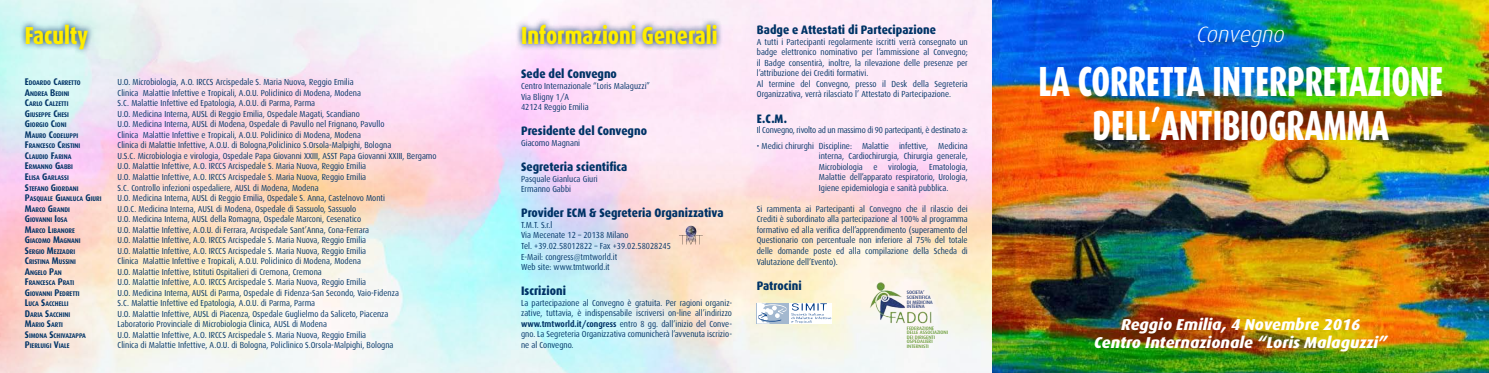
<style>
.page{position:relative;width:1489px;height:373px;background:#fff}
.page>*{position:absolute;margin:0;border:0;box-sizing:border-box;transform-origin:0 0}
.t1{font:800 42px/44.4px "Dax";color:#fff;text-align:center;scale:.7 1}
.t2{font:800 24.5px "Dax";color:#ffed00;scale:.8 1}
.t3{font:italic 300 22.14px "Dax";color:#fff}
.t4{font:italic 800 15.75px/18.9px "Dax";color:#fff;text-align:center}
.t5{font:800 12.25px "Dax";color:#036;scale:.9 1}
.t6{font:8.75px/10.5px "Dax";color:#036;scale:.9 1}
.t7{font:8.75px "Dax";letter-spacing:-.02em;color:#036;scale:.9 1}
.t8{font:700 6.74px "Dax";color:#036;scale:.9 1}
.t9{font:500 4.9px/4.5px "Dax";color:#679a35}
.t10{font:500 4.9px/4.5px "Dax";color:#273d76}
.s1{font-size:9.62px}
.s2{font-weight:700}
</style>
<div class="page">
<img style="left:992px;top:0;width:496px;height:372px">
<svg style="left:19px;top:18px;width:75px;height:37px;background:#a7cbd3"></svg>
<svg style="left:515px;top:17px;width:208px;height:34px;background:#bcbcd3"></svg>
<svg style="left:756px;top:302px;width:75px;height:21px"></svg>
<img style="left:684px;top:224px;width:13px;height:10px">
<svg style="left:679px;top:234px;width:23px;height:14px"></svg>
<img style="left:867px;top:280px;width:66px;height:44px">
<h2 class="t2" style="left:25px;top:21px;width:81px">Faculty</h2>
<h2 class="t2" style="left:521px;top:21px;width:247px">Informazioni Generali</h2>
<p class="t8" style="left:25px;top:79px;width:63px"><span class="s1">E</span>DOARDO <span class="s1">C</span>ARRETTO</p>
<p class="t6" style="left:118px;top:77px;width:264px">U.O. Microbiologia, A.O. IRCCS Arcispedale S. Maria Nuova, Reggio Emilia</p>
<p class="t8" style="left:25px;top:89px;width:51px"><span class="s1">A</span>NDREA <span class="s1">B</span>EDINI</p>
<p class="t6" style="left:118px;top:87px;width:272px">Clinica Malattie Infettive e Tropicali, A.O.U. Policlinico di Modena, Modena</p>
<p class="t8" style="left:25px;top:100px;width:50px"><span class="s1">C</span>ARLO <span class="s1">C</span>ALZETTI</p>
<p class="t6" style="left:118px;top:98px;width:221px">S.C. Malattie Infettive ed Epatologia, A.O.U. di Parma, Parma</p>
<p class="t8" style="left:25px;top:110px;width:51px"><span class="s1">G</span>IUSEPPE <span class="s1">C</span>HESI</p>
<p class="t6" style="left:118px;top:108px;width:270px">U.O. Medicina Interna, AUSL di Reggio Emilia, Ospedale Magati, Scandiano</p>
<p class="t8" style="left:25px;top:121px;width:48px"><span class="s1">G</span>IORGIO <span class="s1">C</span>IONI</p>
<p class="t6" style="left:118px;top:119px;width:298px">U.O. Medicina Interna, AUSL di Modena, Ospedale di Pavullo nel Frignano, Pavullo</p>
<p class="t8" style="left:25px;top:131px;width:61px"><span class="s1">M</span>AURO <span class="s1">C</span>ODELUPPI</p>
<p class="t6" style="left:118px;top:129px;width:272px">Clinica Malattie Infettive e Tropicali, A.O.U. Policlinico di Modena, Modena</p>
<p class="t8" style="left:25px;top:142px;width:63px"><span class="s1">F</span>RANCESCO <span class="s1">C</span>RISTINI</p>
<p class="t6" style="left:118px;top:140px;width:305px">Clinica di Malattie Infettive, A.O.U. di Bologna,Policlinico S.Orsola-Malpighi, Bologna</p>
<p class="t8" style="left:25px;top:152px;width:53px"><span class="s1">C</span>LAUDIO <span class="s1">F</span>ARINA</p>
<p class="t6" style="left:118px;top:150px;width:356px">U.S.C. Microbiologia e virologia, Ospedale Papa Giovanni XXIII, ASST Papa Giovanni XXIII, Bergamo</p>
<p class="t8" style="left:25px;top:163px;width:55px"><span class="s1">E</span>RMANNO <span class="s1">G</span>ABBI</p>
<p class="t6" style="left:118px;top:161px;width:278px">U.O. Malattie Infettive, A.O. IRCCS Arcispedale S. Maria Nuova, Reggio Emilia</p>
<p class="t8" style="left:25px;top:173px;width:50px"><span class="s1">E</span>LISA <span class="s1">G</span>ARLASSI</p>
<p class="t6" style="left:118px;top:171px;width:278px">U.O. Malattie Infettive, A.O. IRCCS Arcispedale S. Maria Nuova, Reggio Emilia</p>
<p class="t8" style="left:25px;top:184px;width:61px"><span class="s1">S</span>TEFANO <span class="s1">G</span>IORDANI</p>
<p class="t6" style="left:118px;top:182px;width:225px">S.C. Controllo infezioni ospedaliere, AUSL di Modena, Modena</p>
<p class="t8" style="left:25px;top:194px;width:87px"><span class="s1">P</span>ASQUALE <span class="s1">G</span>IANLUCA <span class="s1">G</span>IURI</p>
<p class="t6" style="left:118px;top:192px;width:298px">U.O. Medicina Interna, AUSL di Reggio Emilia, Ospedale S. Anna, Castelnovo Monti</p>
<p class="t8" style="left:25px;top:205px;width:52px"><span class="s1">M</span>ARCO <span class="s1">G</span>RANDI</p>
<p class="t6" style="left:118px;top:203px;width:267px">U.O.C. Medicina Interna, AUSL di Modena, Ospedale di Sassuolo, Sassuolo</p>
<p class="t8" style="left:25px;top:215px;width:49px"><span class="s1">G</span>IOVANNI <span class="s1">I</span>OSA</p>
<p class="t6" style="left:118px;top:213px;width:272px">U.O. Medicina Interna, AUSL della Romagna, Ospedale Marconi, Cesenatico</p>
<p class="t8" style="left:25px;top:226px;width:57px"><span class="s1">M</span>ARCO <span class="s1">L</span>IBANORE</p>
<p class="t6" style="left:118px;top:224px;width:281px">U.O. Malattie Infettive, A.O.U. di Ferrara, Arcispedale Sant’Anna, Cona-Ferrara</p>
<p class="t8" style="left:25px;top:236px;width:64px"><span class="s1">G</span>IACOMO <span class="s1">M</span>AGNANI</p>
<p class="t6" style="left:118px;top:234px;width:278px">U.O. Malattie Infettive, A.O. IRCCS Arcispedale S. Maria Nuova, Reggio Emilia</p>
<p class="t8" style="left:25px;top:247px;width:57px"><span class="s1">S</span>ERGIO <span class="s1">M</span>EZZADRI</p>
<p class="t6" style="left:118px;top:245px;width:278px">U.O. Malattie Infettive, A.O. IRCCS Arcispedale S. Maria Nuova, Reggio Emilia</p>
<p class="t8" style="left:25px;top:257px;width:58px"><span class="s1">C</span>RISTINA <span class="s1">M</span>USSINI</p>
<p class="t6" style="left:118px;top:255px;width:272px">Clinica Malattie Infettive e Tropicali, A.O.U. Policlinico di Modena, Modena</p>
<p class="t8" style="left:25px;top:268px;width:43px"><span class="s1">A</span>NGE LO <span class="s1">P</span>AN</p>
<p class="t6" style="left:118px;top:266px;width:228px">U.O. Malattie Infettive, Istituti Ospitalieri di Cremona, Cremona</p>
<p class="t8" style="left:25px;top:278px;width:56px"><span class="s1">F</span>RANCESCA <span class="s1">P</span>RATI</p>
<p class="t6" style="left:118px;top:276px;width:278px">U.O. Malattie Infettive, A.O. IRCCS Arcispedale S. Maria Nuova, Reggio Emilia</p>
<p class="t8" style="left:25px;top:289px;width:63px"><span class="s1">G</span>IOVANNI <span class="s1">P</span>EDRETTI</p>
<p class="t6" style="left:118px;top:287px;width:314px">U.O. Medicina Interna, AUSL di Parma, Ospedale di Fidenza-San Secondo, Vaio-Fidenza</p>
<p class="t8" style="left:25px;top:299px;width:50px"><span class="s1">L</span>UCA <span class="s1">S</span>ACCHELLI</p>
<p class="t6" style="left:118px;top:297px;width:221px">S.C. Malattie Infettive ed Epatologia, A.O.U. di Parma, Parma</p>
<p class="t8" style="left:25px;top:310px;width:52px"><span class="s1">D</span>ARIA <span class="s1">S</span>ACCHINI</p>
<p class="t6" style="left:118px;top:308px;width:302px">U.O. Malattie Infettive, AUSL di Piacenza, Ospedale Guglielmo da Saliceto, Piacenza</p>
<p class="t8" style="left:25px;top:320px;width:44px"><span class="s1">M</span>ARIO <span class="s1">S</span>ARTI</p>
<p class="t6" style="left:118px;top:318px;width:234px">Laboratorio Provinciale di Microbiologia Clinica, AUSL di Modena</p>
<p class="t8" style="left:25px;top:331px;width:69px"><span class="s1">S</span>IMONA <span class="s1">S</span>CHIVAZAPPA</p>
<p class="t6" style="left:118px;top:329px;width:278px">U.O. Malattie Infettive, A.O. IRCCS Arcispedale S. Maria Nuova, Reggio Emilia</p>
<p class="t8" style="left:25px;top:341px;width:51px"><span class="s1">P</span>IERLUIGI <span class="s1">V</span>IALE</p>
<p class="t6" style="left:118px;top:339px;width:308px">Clinica di Malattie Infettive, A.O.U. di Bologna, Policlinico S.Orsola-Malpighi, Bologna</p>
<h3 class="t5" style="left:521px;top:67px;width:108px">Sede del Convegno</h3>
<p class="t6" style="left:521px;top:81px;width:145px">Centro Internazionale “Loris Malaguzzi”<br>Via Bligny 1/A<br>42124 Reggio Emilia</p>
<h3 class="t5" style="left:521px;top:124px;width:141px">Presidente del Convegno</h3>
<p class="t6" style="left:521px;top:137px;width:67px">Giacomo Magnani</p>
<h3 class="t5" style="left:521px;top:159px;width:120px">Segreteria scientifica</h3>
<p class="t6" style="left:521px;top:173px;width:87px">Pasquale Gianluca Giuri<br>Ermanno Gabbi</p>
<h3 class="t5" style="left:521px;top:206px;width:226px">Provider ECM &amp; Segreteria Organizzativa</h3>
<p class="t6" style="left:521px;top:219px;width:168px">T.M.T. S.r.l<br>Via Mecenate 12 – 20138 Milano<br>Tel. +39.02.58012822 – Fax +39.02.58028245<br>E-Mail: congress@tmtworld.it<br>Web site: www.tmtworld.it</p>
<h3 class="t5" style="left:521px;top:283px;width:51px">Iscrizioni</h3>
<p class="t6" style="left:521px;top:297px;width:236px;text-align:justify">La partecipazione al Convegno è gratuita. Per ragioni organiz&shy;zative, tuttavia, è indispensabile iscriversi on-line all’indirizzo <span class="s2">www.tmtworld.it/congress</span> entro 8 gg. dall’inizio del Conve&shy;gno. La Segreteria Organizzativa comunicherà l’avvenuta iscrizio&shy;ne al Convegno.</p>
<h3 class="t5" style="left:756px;top:23px;width:200px">Badge e Attestati di Partecipazione</h3>
<p class="t6" style="left:756px;top:36px;width:236px">A tutti i Partecipanti regolarmente iscritti verrà consegnato un badge elettronico nominativo per l’ammissione al Convegno; il Badge consentirà, inoltre, la rilevazione delle presenze per l’attribuzione dei Crediti formativi.<br>Al termine del Convegno, presso il Desk della Segreteria Organizzativa, verrà rilasciato l’ Attestato di Partecipazione.</p>
<h3 class="t5" style="left:756px;top:111px;width:35px">E.C.M.</h3>
<p class="t7" style="left:756px;top:125px;width:236px">Il Convegno, rivolto ad un massimo di 90 partecipanti, è destinato a:</p>
<p class="t6" style="left:818px;top:140px;width:167px;text-align:justify;text-indent:-62px">• Medici chirurghi Discipline: Malattie infettive, Medicina interna, Cardiochirurgia, Chirurgia generale, Microbiologia e virologia, Ematologia, Malattie dell’apparato respiratorio, Urologia, Igiene epidemiologia e sanità pubblica.</p>
<p class="t6" style="left:756px;top:203px;width:236px;text-align:justify">Si rammenta ai Partecipanti al Convegno che il rilascio dei Crediti è subordinato alla partecipazione al 100% al programma formativo ed alla verifica dell’apprendimento (superamento del Questionario con percentuale non inferiore al 75% del totale delle domande poste ed alla compilazione della Scheda di Valutazione dell’Evento).</p>
<h3 class="t5" style="left:756px;top:278px;width:51px">Patrocini</h3>
<p class="t10" style="left:906px;top:290px;width:27px">SOCIETA’<br>SCIENTIFICA<br>DI MEDICINA<br>INTERNA</p>
<p class="t9" style="left:906px;top:325px;width:43px">FEDERAZIONE<br>DELLE ASSOCIAZIONI<br>DEI DIRIGENTI<br>OSPEDALIERI<br>INTERNISTI</p>
<h3 class="t3" style="left:1196px;top:22px;width:90px">Convegno</h3>
<h1 class="t1" style="left:1038px;top:59px;width:579px">LA CORRETTA INTERPRETAZIONE<br>DELL’ANTIBIOGRAMMA</h1>
<h3 class="t4" style="left:1094px;top:314px;width:294px">Reggio Emilia, 4 Novembre 2016<br>Centro Internazionale “Loris Malaguzzi”</h3>
</div>
